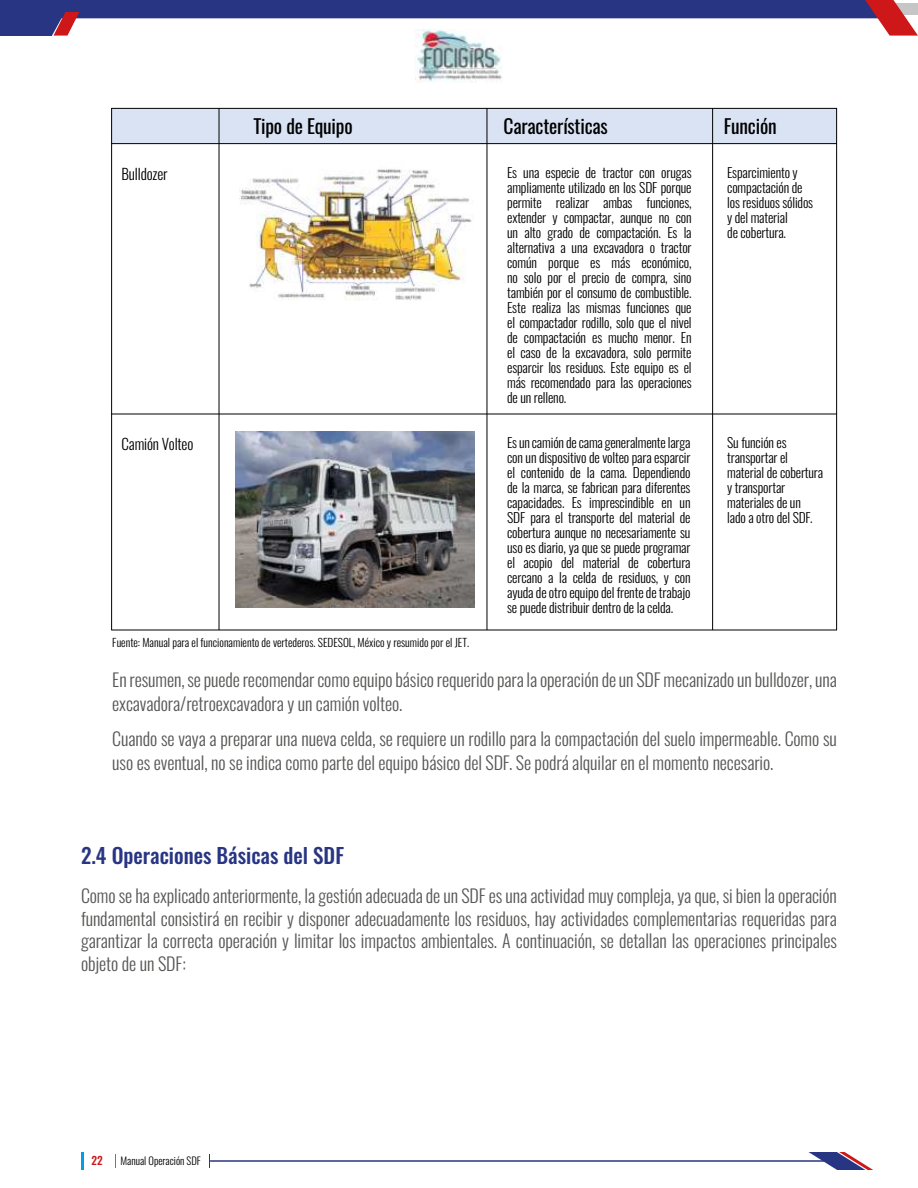
<style>
.page{position:relative;width:918px;height:1188px;background:#fff}
.page>*{position:absolute;margin:0;border:0;box-sizing:border-box;transform-origin:0 0}
.t1{font:500 21px "Oswald";color:#283583}
.t2{font:19.5px "Oswald";letter-spacing:-.01em;color:#000}
.t3{font:300 18px/22.5px "Oswald";letter-spacing:-.005em;color:#575756}
.t4{font:300 15px "Oswald";letter-spacing:-.01em;color:#000}
.t5{font:300 13.5px/15px "Oswald";letter-spacing:-.01em;color:#000;text-align:justify}
.t6{font:300 11.25px "Oswald";color:#000}
.t7{font:500 11.25px "Oswald";color:#cd1719}
.t8{font:300 10.5px "Oswald";color:#000}
</style>
<div class="page">
<div style="left:0;top:0;width:892px;height:36px;background:#283583"></div>
<svg style="left:52px;top:0;width:866px;height:41px"></svg>
<hr style="left:210px;top:1160px;width:614px;height:2px;background:#283583">
<hr style="left:81px;top:1152px;width:3px;height:18px;background:#009ee4">
<svg style="left:115px;top:1154px;width:1px;height:13px"></svg>
<svg style="left:809px;top:1152px;width:64px;height:18px"></svg>
<img style="left:415px;top:30px;width:88px;height:52px">
<div style="left:111px;top:108px;width:726px;height:36px;background:#dae3f4"></div>
<hr style="left:111px;top:108px;width:1px;height:522px;background:#000">
<hr style="left:219px;top:108px;width:1px;height:522px;background:#000">
<hr style="left:487px;top:108px;width:1px;height:522px;background:#000">
<hr style="left:712px;top:108px;width:1px;height:522px;background:#000">
<hr style="left:836px;top:108px;width:1px;height:522px;background:#000">
<hr style="left:111px;top:143px;width:726px;height:1px;background:#000">
<img style="left:239px;top:169px;width:233px;height:132px">
<hr style="left:111px;top:414px;width:726px;height:1px;background:#000">
<hr style="left:111px;top:630px;width:726px;height:1px;background:#000">
<img style="left:236px;top:432px;width:238px;height:176px">
<hr style="left:111px;top:108px;width:726px;height:1px;background:#000">
<p class="t4" style="left:122px;top:167px;width:48px">Bulldozer</p>
<p class="t4" style="left:122px;top:437px;width:73px">Camión Volteo</p>
<h2 class="t2" style="left:253px;top:117px;width:101px">Tipo de Equipo</h2>
<h2 class="t2" style="left:504px;top:117px;width:106px">Características</h2>
<h2 class="t2" style="left:724px;top:117px;width:54px">Función</h2>
<p class="t5" style="left:507px;top:166px;width:186px">Es una especie de tractor con orugas ampliamente utilizado en los SDF porque permite realizar ambas funciones, extender y compactar, aunque no con un alto grado de compactación. Es la alternativa a una excavadora o tractor común porque es más económico, no solo por el precio de compra, sino también por el consumo de combustible.<br>Este realiza las mismas funciones que el compactador rodillo, solo que el nivel de compactación es mucho menor. En el caso de la excavadora, solo permite esparcir los residuos. Este equipo es el más recomendado para las operaciones de un relleno.</p>
<p class="t5" style="left:727px;top:166px;width:87px;text-align:left">Esparcimiento y compactación de los residuos sólidos y del material<br>de cobertura.</p>
<p class="t5" style="left:507px;top:436px;width:185px">Es un camión de cama generalmente larga con un dispositivo de volteo para esparcir el contenido de la cama. Dependiendo de la marca, se fabrican para diferentes capacidades. Es imprescindible en un SDF para el transporte del material de cobertura aunque no necesariamente su uso es diario, ya que se puede programar el acopio del material de cobertura cercano a la celda de residuos, y con ayuda de otro equipo del frente de trabajo se puede distribuir dentro de la celda.</p>
<p class="t5" style="left:727px;top:436px;width:97px;text-align:left">Su función es transportar el material de cobertura y transportar materiales de un<br>lado a otro del SDF.</p>
<p class="t6" style="left:112px;top:638px;width:358px">Fuente: Manual para el funcionamiento de vertederos. SEDESOL, México y resumido por el JET.</p>
<h3 class="t3" style="left:112px;top:670px;width:726px;line-height:24px">En resumen, se puede recomendar como equipo básico requerido para la operación de un SDF mecanizado un bulldozer, una excavadora/retroexcavadora y un camión volteo.</h3>
<h3 class="t3" style="left:112px;top:728px;width:726px;line-height:24px">Cuando se vaya a preparar una nueva celda, se requiere un rodillo para la compactación del suelo impermeable. Como su uso es eventual, no se indica como parte del equipo básico del SDF. Se podrá alquilar en el momento necesario.</h3>
<h1 class="t1" style="left:81px;top:846px;width:265px">2.4 Operaciones Básicas del SDF</h1>
<p class="t3" style="left:81px;top:886px;width:758px;text-align:justify">Como se ha explicado anteriormente, la gestión adecuada de un SDF es una actividad muy compleja, ya que, si bien la operación fundamental consistirá en recibir y disponer adecuadamente los residuos, hay actividades complementarias requeridas para garantizar la correcta operación y limitar los impactos ambientales. A continuación, se detallan las operaciones principales objeto de un SDF:</p>
<p class="t7" style="left:92px;top:1156px;width:13px">22</p>
<p class="t8" style="left:121px;top:1156px;width:82px">Manual Operación SDF</p>
</div>
